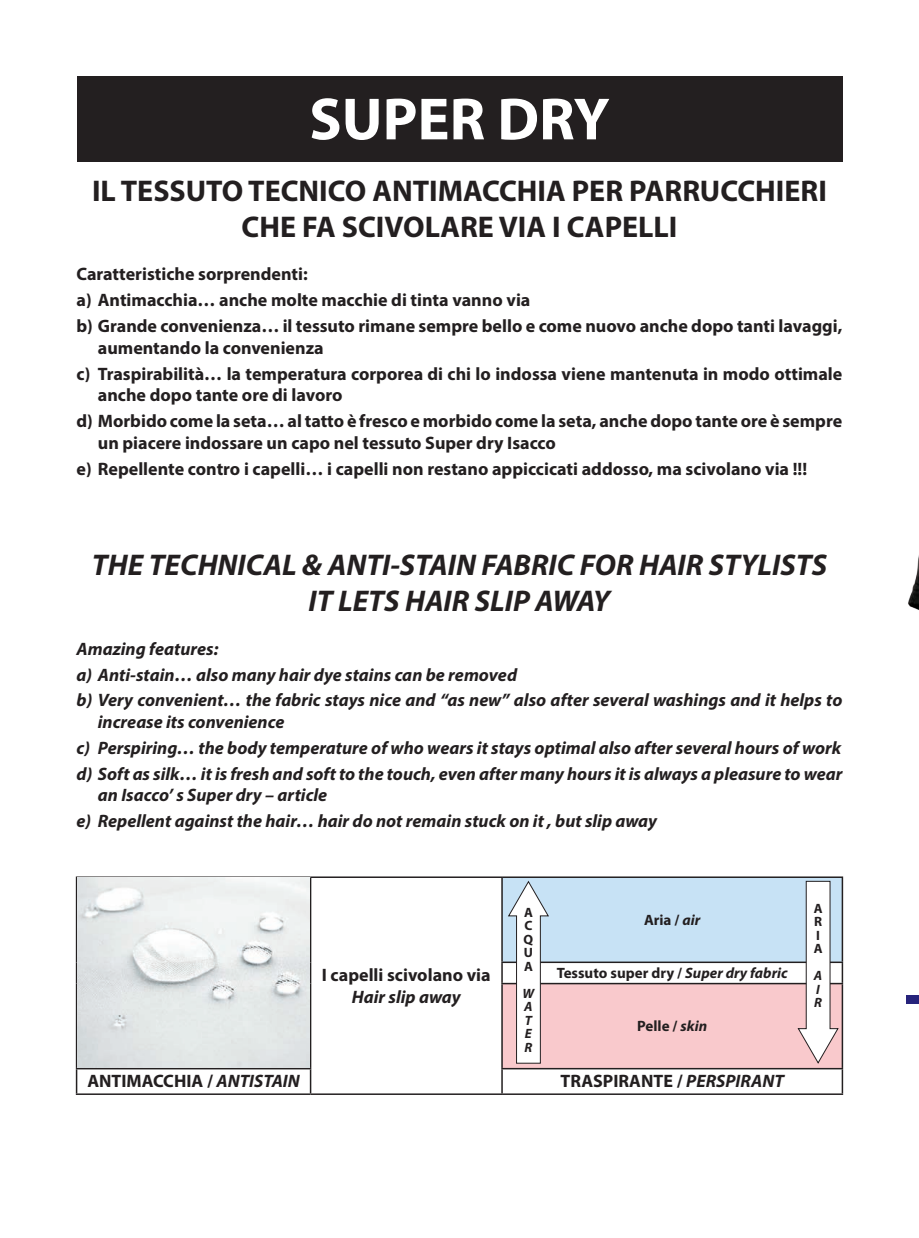
<style>
.page{position:relative;width:919px;height:1238px;background:#fff}
.page>*{position:absolute;margin:0;border:0;box-sizing:border-box;transform-origin:0 0}
.t1{font:700 60px "Myriad Pro";color:#fff}
.t2{font:700 30px/36px "Myriad Pro";color:#231f20;text-align:center}
.t3{font:italic 700 30px/36px "Myriad Pro";color:#231f20;text-align:center}
.t4{font:700 18px/25.8px "Myriad Pro";color:#231f20}
.t5{font:italic 700 18px/25.8px "Myriad Pro";color:#231f20}
.t6{font:700 15px "Myriad Pro";color:#231f20}
.t7{font:700 13.5px/13.5px "Myriad Pro";color:#231f20;text-align:justify}
.t8{font:italic 700 13.5px/13.5px "Myriad Pro";color:#231f20}
.s1{font-style:italic}
</style>
<div class="page">
<div style="left:906px;top:995px;width:12px;height:8px;background:#26237b"></div>
<div style="left:77px;top:77px;width:765px;height:85px;background:#231f20"></div>
<div style="left:502px;top:877px;width:340px;height:85px;background:#c7e2f5"></div>
<hr style="left:76px;top:876px;width:234px;height:2px;background:#231f20">
<hr style="left:76px;top:878px;width:1px;height:84px;background:#231f20">
<hr style="left:310px;top:876px;width:192px;height:2px;background:#231f20">
<hr style="left:310px;top:878px;width:1px;height:84px;background:#231f20">
<hr style="left:502px;top:876px;width:341px;height:2px;background:#231f20">
<hr style="left:501px;top:878px;width:1px;height:83px;background:#231f20">
<hr style="left:841px;top:878px;width:2px;height:83px;background:#231f20">
<svg style="left:76px;top:880px;width:767px;height:214px"></svg>
<h1 class="t1" style="left:309px;top:80px;width:302px">SUPER DRY</h1>
<h2 class="t2" style="left:92px;top:172px;width:736px">IL TESSUTO TECNICO ANTIMACCHIA PER PARRUCCHIERI<br>CHE FA SCIVOLARE VIA I CAPELLI</h2>
<p class="t4" style="left:77px;top:261px;width:767px">Caratteristiche sorprendenti:<br>a) Antimacchia… anche molte macchie di tinta vanno via<br>b) Grande convenienza… il tessuto rimane sempre bello e come nuovo anche dopo tanti lavaggi,</p>
<p class="t4" style="left:77px;top:334px;width:767px;text-indent:21px">aumentando la convenienza<br>c) Traspirabilità… la temperatura corporea di chi lo indossa viene mantenuta in modo ottimale</p>
<p class="t4" style="left:77px;top:381px;width:767px;text-indent:21px">anche dopo tante ore di lavoro<br>d) Morbido come la seta… al tatto è fresco e morbido come la seta, anche dopo tante ore è sempre</p>
<p class="t4" style="left:77px;top:429px;width:732px;text-indent:21px">un piacere indossare un capo nel tessuto Super dry Isacco<br>e) Repellente contro i capelli… i capelli non restano appiccicati addosso, ma scivolano via !!!</p>
<h2 class="t3" style="left:92px;top:546px;width:736px">THE TECHNICAL &amp; ANTI-STAIN FABRIC FOR HAIR STYLISTS<br>IT LETS HAIR SLIP AWAY</h2>
<p class="t5" style="left:77px;top:635px;width:767px">Amazing features:<br>a) Anti-stain… also many hair dye stains can be removed<br>b) Very convenient… the fabric stays nice and “as new” also after several washings and it helps to</p>
<p class="t5" style="left:77px;top:708px;width:767px;text-indent:21px">increase its convenience<br>c) Perspiring… the body temperature of who wears it stays optimal also after several hours of work d) Soft as silk… it is fresh and soft to the touch, even after many hours it is always a pleasure to wear</p>
<p class="t5" style="left:77px;top:781px;width:582px;text-indent:21px">an Isacco’ s Super dry – article<br>e) Repellent against the hair… hair do not remain stuck on it , but slip away</p>
<p class="t4" style="left:322px;top:961px;width:170px">I capelli scivolano via</p>
<p class="t5" style="left:352px;top:982px;width:110px">Hair slip away</p>
<p class="t7" style="left:523px;top:904px;width:11px">A C Q U A</p>
<p class="t8" style="left:522px;top:985px;width:13px">W<br>A<br>T<br>E<br>R</p>
<p class="t6" style="left:644px;top:909px;width:58px">Aria / <span class="s1">air</span></p>
<p class="t6" style="left:556px;top:962px;width:232px">Tessuto super dry / <span class="s1">Super dry fabric</span></p>
<p class="t6" style="left:637px;top:1016px;width:72px">Pelle / <span class="s1">skin</span></p>
<p class="t4" style="left:87px;top:1067px;width:214px">ANTIMACCHIA / <span class="s1">ANTISTAIN</span></p>
<p class="t4" style="left:560px;top:1067px;width:225px">TRASPIRANTE / <span class="s1">PERSPIRANT</span></p>
<p class="t7" style="left:813px;top:900px;width:10px;text-align:left">A<br>R<br>I<br>A</p>
<p class="t8" style="left:813px;top:968px;width:10px">A<br>I<br>R</p>
</div>
